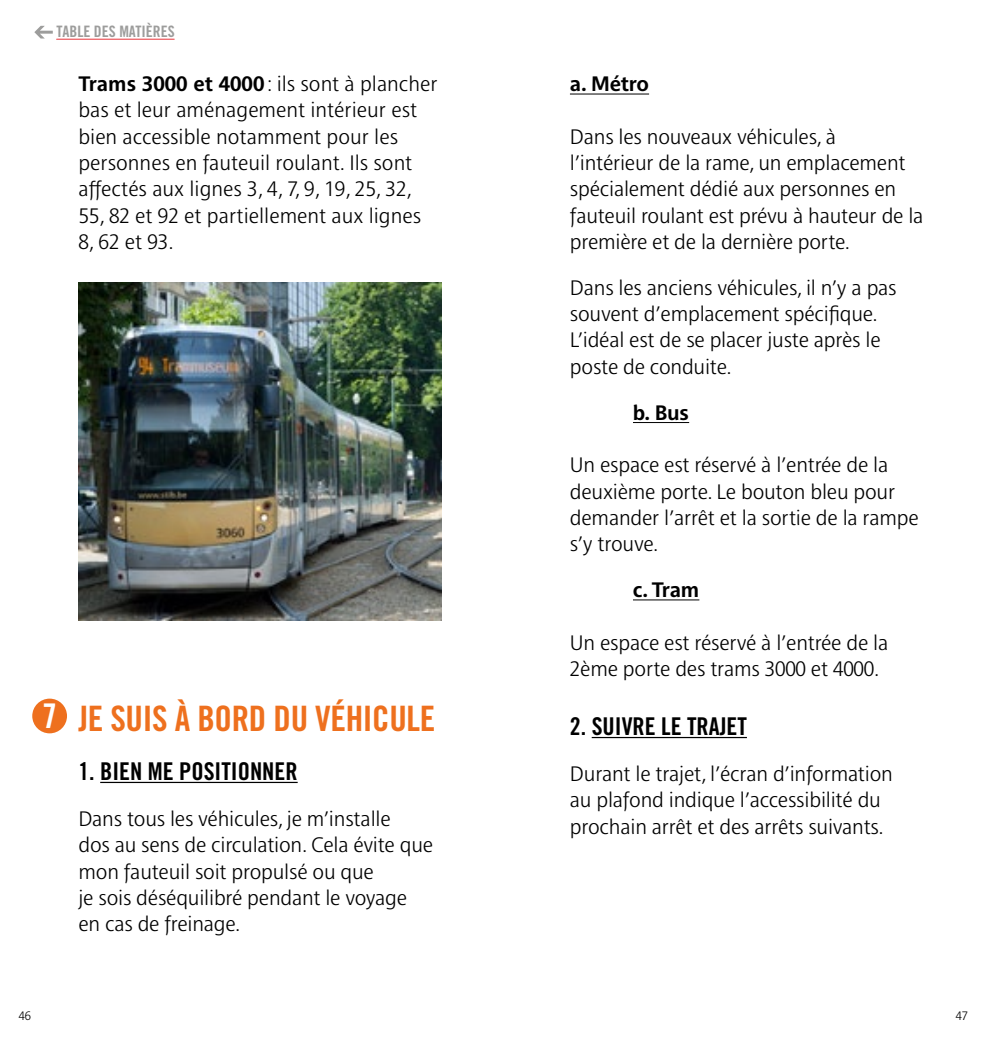
<style>
.page{position:relative;width:983px;height:1042px;background:#fff}
.page>*{position:absolute;margin:0;border:0;box-sizing:border-box;transform-origin:0 0}
.t1{font:35px "Trade Gothic LT Std Bd Cn 20";letter-spacing:-.01em;color:#ee701e}
.t2{font:33.95px "Trade Gothic LT Std Bd Cn 20";color:#fff}
.t3{font:24.5px "Trade Gothic LT Std Bd Cn 20";color:#000}
.t4{font:300 21px/26.2px "Brusseline";letter-spacing:-.01em;color:#000}
.t5{font:700 21px "Brusseline";letter-spacing:-.01em;color:#000}
.t6{font:15.75px "Trade Gothic LT Std Bd Cn 20";color:#9d9d9c}
.t7{font:300 12.25px "Brusseline";color:#000}
.s1{font-weight:700}
</style>
<div class="page">
<div style="left:32px;top:698px;width:35px;height:35px;background:#ee701e;border-radius:50%"></div>
<hr style="left:100px;top:782px;width:197px;height:1px;background:#000">
<hr style="left:569px;top:94px;width:80px;height:1px;background:#000">
<hr style="left:632px;top:422px;width:57px;height:1px;background:#000">
<hr style="left:632px;top:599px;width:67px;height:1px;background:#000">
<hr style="left:591px;top:737px;width:155px;height:1px;background:#000">
<img style="left:78px;top:282px;width:363px;height:338px">
<div style="left:30px;top:19px;width:151px;height:26px;border:2px solid #fff;border-radius:12px"></div>
<svg style="left:34px;top:26px;width:19px;height:13px"></svg>
<hr style="left:57px;top:39px;width:117px;height:1px;background:#e73439">
<p class="t6" style="left:57px;top:22px;width:120px">TABLE DES MATIÈRES</p>
<p class="t4" style="left:78px;top:71px;width:361px"><span class="s1">Trams 3000 et 4000</span>: ils sont à plancher bas et leur aménagement intérieur est bien accessible notamment pour les personnes en fauteuil roulant. Ils sont affectés aux lignes 3, 4, 7, 9, 19, 25, 32, 55, 82 et 92 et partiellement aux lignes 8, 62 et 93.</p>
<h2 class="t2" style="left:42px;top:695px;width:17px">7</h2>
<h1 class="t1" style="left:78px;top:697px;width:358px">JE SUIS À BORD DU VÉHICULE</h1>
<p class="t3" style="left:78px;top:756px;width:221px">1. BIEN ME POSITIONNER</p>
<p class="t4" style="left:78px;top:806px;width:356px">Dans tous les véhicules, je m’installe<br>dos au sens de circulation. Cela évite que mon fauteuil soit propulsé ou que<br>je sois déséquilibré pendant le voyage en cas de freinage.</p>
<p class="t5" style="left:569px;top:72px;width:81px">a. Métro</p>
<p class="t4" style="left:569px;top:124px;width:355px">Dans les nouveaux véhicules, à l’intérieur de la rame, un emplacement spécialement dédié aux personnes en fauteuil roulant est prévu à hauteur de la première et de la dernière porte.</p>
<p class="t4" style="left:569px;top:275px;width:328px">Dans les anciens véhicules, il n’y a pas souvent d’emplacement spécifique.<br>L’idéal est de se placer juste après le poste de conduite.</p>
<p class="t5" style="left:632px;top:400px;width:58px">b. Bus</p>
<p class="t4" style="left:569px;top:452px;width:350px">Un espace est réservé à l’entrée de la deuxième porte. Le bouton bleu pour demander l’arrêt et la sortie de la rampe s’y trouve.</p>
<p class="t5" style="left:632px;top:578px;width:68px">c. Tram</p>
<p class="t4" style="left:569px;top:629px;width:320px">Un espace est réservé à l’entrée de la<br>2ème porte des trams 3000 et 4000.</p>
<p class="t3" style="left:569px;top:711px;width:178px">2. SUIVRE LE TRAJET</p>
<p class="t4" style="left:569px;top:761px;width:324px">Durant le trajet, l’écran d’information au plafond indique l’accessibilité du prochain arrêt et des arrêts suivants.</p>
<p class="t7" style="left:19px;top:1008px;width:14px">46</p>
<p class="t7" style="left:955px;top:1008px;width:14px">47</p>
</div>
